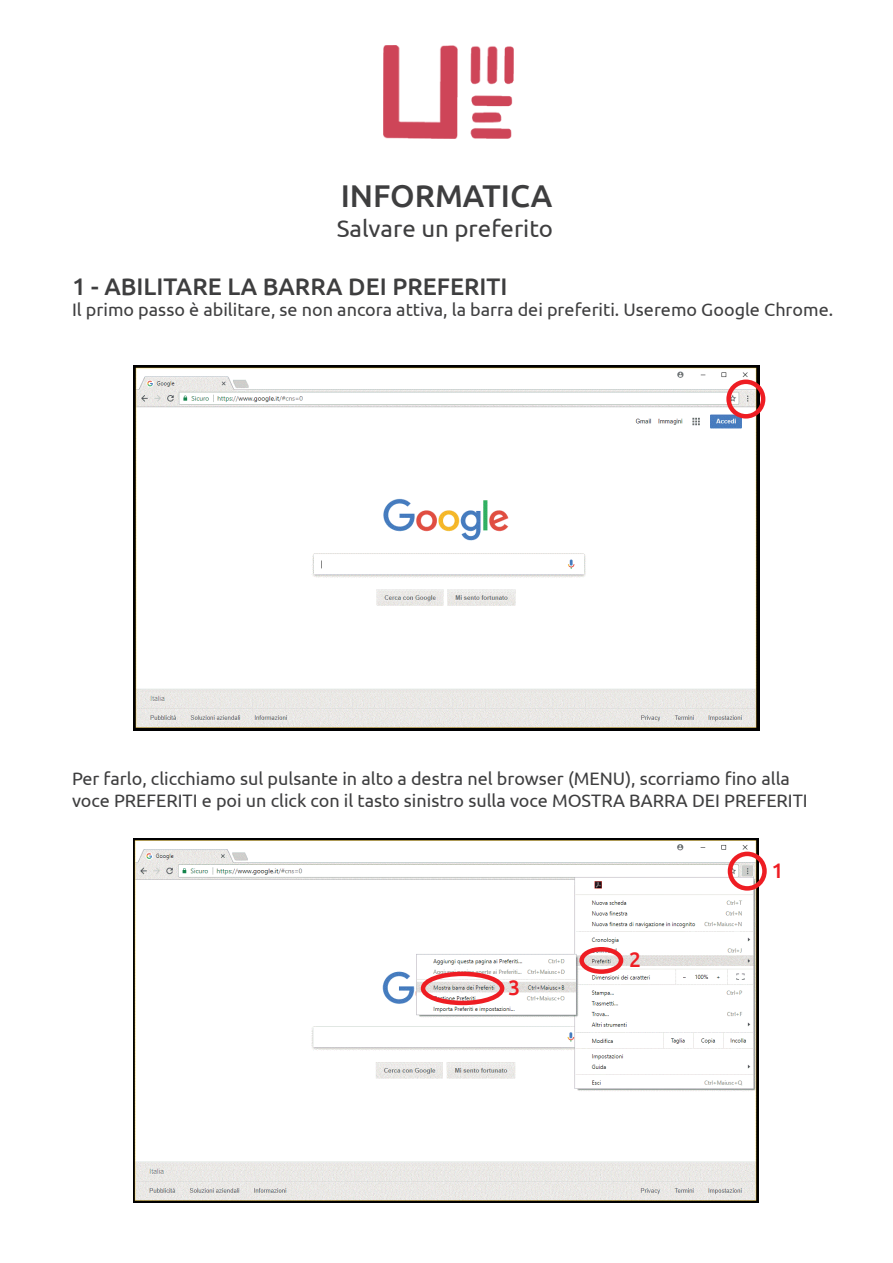
<style>
.page{position:relative;width:893px;height:1263px;background:#fff}
.page>*{position:absolute;margin:0;border:0;box-sizing:border-box;transform-origin:0 0}
.t1{font:500 31.5px "Ubuntu";color:#3e3e3f}
.t2{font:500 24px "Ubuntu";color:#3e3e3f}
.t3{font:24px "Ubuntu";color:#3e3e3f}
.t4{font:500 21px "Ubuntu";color:#ee1d23}
.t5{font:18px/21.6px "Ubuntu";color:#3e3e3f}
</style>
<div class="page">
<img style="left:383px;top:45px;width:130px;height:94px">
<img style="left:133px;top:365px;width:627px;height:365px">
<img style="left:133px;top:838px;width:626px;height:364px">
<div style="left:726px;top:380px;width:39px;height:39px;border:4px solid #ee1d23;border-radius:50%"></div>
<div style="left:728px;top:852px;width:39px;height:39px;border:4px solid #ee1d23;border-radius:50%"></div>
<div style="left:579px;top:947px;width:44px;height:27px;border:4px solid #ee1d23;border-radius:50%"></div>
<div style="left:421px;top:972px;width:83px;height:33px;border:4px solid #ee1d23;border-radius:50%"></div>
<h1 class="t1" style="left:341px;top:176px;width:213px">INFORMATICA</h1>
<h2 class="t3" style="left:337px;top:214px;width:218px">Salvare un preferito</h2>
<h2 class="t2" style="left:72px;top:271px;width:437px">1 - ABILITARE LA BARRA DEI PREFERITI</h2>
<p class="t5" style="left:72px;top:298px;width:763px">Il primo passo è abilitare, se non ancora attiva, la barra dei preferiti. Useremo Google Chrome.</p>
<p class="t5" style="left:72px;top:768px;width:737px">Per farlo, clicchiamo sul pulsante in alto a destra nel browser (MENU), scorriamo fino alla voce PREFERITI e poi un click con il tasto sinistro sulla voce MOSTRA BARRA DEI PREFERITI</p>
<p class="t4" style="left:508px;top:975px;width:13px">3</p>
<p class="t4" style="left:629px;top:947px;width:13px">2</p>
<p class="t4" style="left:772px;top:857px;width:13px">1</p>
</div>
